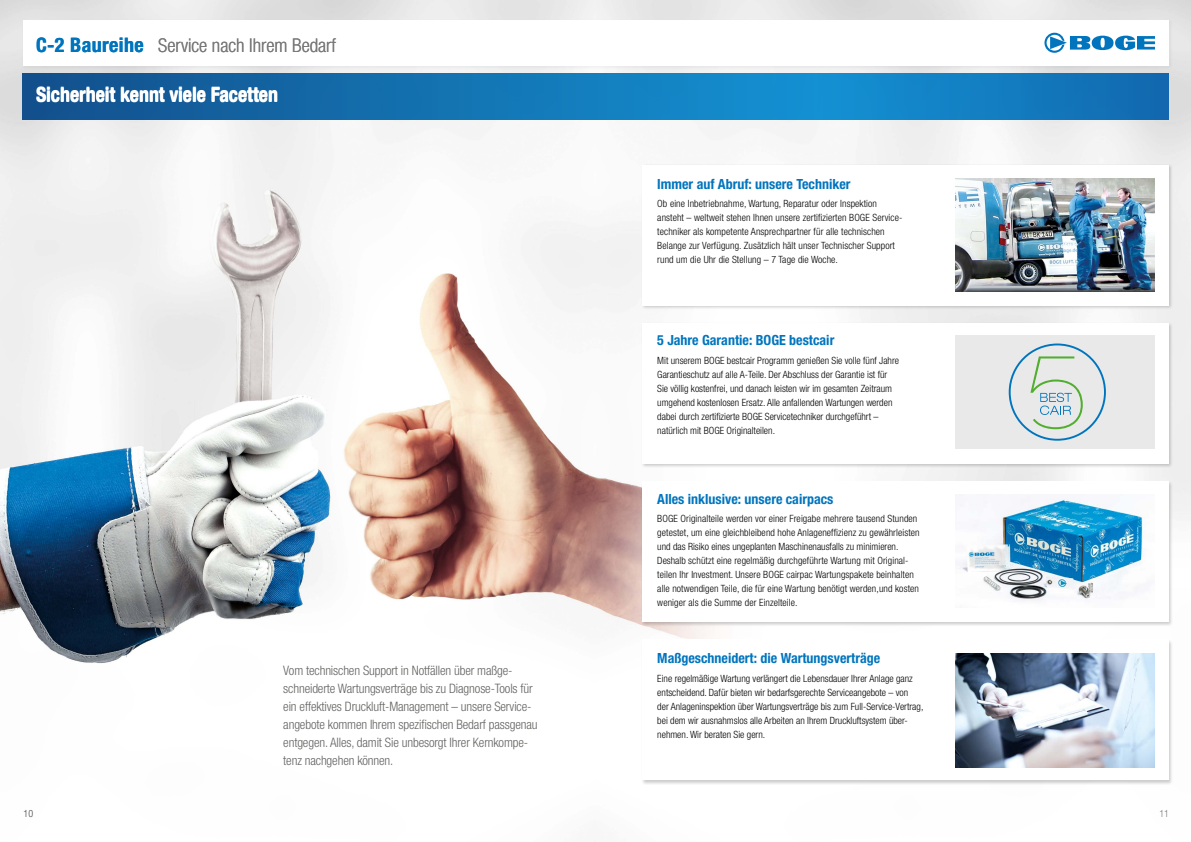
<style>
.page{position:relative;width:1191px;height:842px;background:#fff}
.page>*{position:absolute;margin:0;border:0;box-sizing:border-box;transform-origin:0 0}
.t1{font:700 condensed 20px "Helvetica Neue LT Pro";letter-spacing:-.005em;color:#fff}
.t2{font:300 condensed 19px "Helvetica Neue LT Pro";color:#787978}
.t3{font:700 condensed 14px "Helvetica Neue LT Pro";color:#0075be}
.t4{font:300 condensed 13px/18px "Helvetica Neue LT Pro";letter-spacing:-.01em;color:#636362}
.t5{font:300 condensed 10px/14px "Helvetica Neue LT Pro";color:#000}
.t6{font:300 condensed 10px "Helvetica Neue LT Pro";color:#494948}
.t7{font:300 condensed 10px "Helvetica Neue LT Pro";color:#7e7e7d}
.s1{font-weight:700;font-size:20px;color:#0075be}
</style>
<div class="page">
<img style="left:0;top:0;width:1191px;height:664px">
<div style="left:22px;top:19px;width:1151px;height:51px;background:#000;opacity:.05"></div>
<div style="left:23px;top:20px;width:1145px;height:45px;background:#fff"></div>
<svg style="left:1044px;top:33px;width:111px;height:20px"></svg>
<svg style="left:23px;top:74px;width:1145px;height:45px;background:#1374b4"></svg>
<div style="left:641px;top:164px;width:532px;height:621px;background:#000;opacity:.2"></div>
<div style="left:642px;top:165px;width:526px;height:140px;background:#fff"></div>
<div style="left:642px;top:323px;width:526px;height:141px;background:#fff"></div>
<div style="left:642px;top:481px;width:526px;height:141px;background:#fff"></div>
<div style="left:642px;top:639px;width:526px;height:141px;background:#fff"></div>
<img style="left:955px;top:179px;width:200px;height:113px">
<div style="left:955px;top:335px;width:200px;height:114px;background:#e9e9e9"></div>
<img style="left:955px;top:495px;width:191px;height:106px">
<img style="left:955px;top:653px;width:200px;height:114px">
<div style="left:1008px;top:343px;width:98px;height:98px;border:2px solid #0075be;border-radius:50%"></div>
<svg style="left:1030px;top:356px;width:52px;height:73px"></svg>
<h2 class="t2" style="left:36px;top:34px;width:302px"><span class="s1">C-2 Baureihe</span> Service nach Ihrem Bedarf</h2>
<h1 class="t1" style="left:36px;top:82px;width:244px">Sicherheit kennt viele Facetten</h1>
<p class="t4" style="left:283px;top:661px;width:256px">Vom technischen Support in Notfällen über maßge&shy;schneiderte Wartungsverträge bis zu Diagnose-Tools für ein effektives Druckluft-Management – unsere Service&shy;angebote kommen Ihrem spezifischen Bedarf passgenau entgegen. Alles, damit Sie unbesorgt Ihrer Kernkompe&shy;tenz nachgehen können.</p>
<h3 class="t3" style="left:657px;top:175px;width:195px">Immer auf Abruf: unsere Techniker</h3>
<p class="t5" style="left:657px;top:196px;width:247px">Ob eine Inbetriebnahme, Wartung, Reparatur oder Inspektion ansteht – weltweit stehen Ihnen unsere zertifizierten BOGE Service&shy;techniker als kompetente Ansprechpartner für alle technischen Belange zur Verfügung. Zusätzlich hält unser Technischer Support rund um die Uhr die Stellung – 7 Tage die Woche.</p>
<h3 class="t3" style="left:657px;top:332px;width:178px">5 Jahre Garantie: BOGE bestcair</h3>
<p class="t5" style="left:657px;top:353px;width:243px">Mit unserem BOGE bestcair Programm genießen Sie volle fünf Jahre Garantieschutz auf alle A-Teile. Der Abschluss der Garantie ist für Sie völlig kostenfrei, und danach leisten wir im gesamten Zeitraum umgehend kostenlosen Ersatz. Alle anfallenden Wartungen werden dabei durch zertifizierte BOGE Servicetechniker durchgeführt – natürlich mit BOGE Originalteilen.</p>
<h3 class="t3" style="left:657px;top:491px;width:178px">Alles inklusive: unsere cairpacs</h3>
<p class="t5" style="left:657px;top:512px;width:264px">BOGE Originalteile werden vor einer Freigabe mehrere tausend Stunden getestet, um eine gleichbleibend hohe Anlageneffizienz zu gewährleisten und das Risiko eines ungeplanten Maschinenausfalls zu minimieren.<br>Deshalb schützt eine regelmäßig durchgeführte Wartung mit Original&shy;teilen Ihr Investment. Unsere BOGE cairpac Wartungspakete beinhalten alle notwendigen Teile, die für eine Wartung benötigt werden,und kosten weniger als die Summe der Einzelteile.</p>
<h3 class="t3" style="left:657px;top:650px;width:224px">Maßgeschneidert: die Wartungsverträge</h3>
<p class="t5" style="left:657px;top:671px;width:268px">Eine regelmäßige Wartung verlängert die Lebensdauer Ihrer Anlage ganz entscheidend. Dafür bieten wir bedarfsgerechte Serviceangebote – von<br>der Anlageninspektion über Wartungsverträge bis zum Full-Service-Vertrag, bei dem wir ausnahmslos alle Arbeiten an Ihrem Druckluftsystem über&shy;nehmen. Wir beraten Sie gern.</p>
<p class="t6" style="left:24px;top:808px;width:11px">10</p>
<p class="t7" style="left:1159px;top:808px;width:11px">11</p>
</div>
